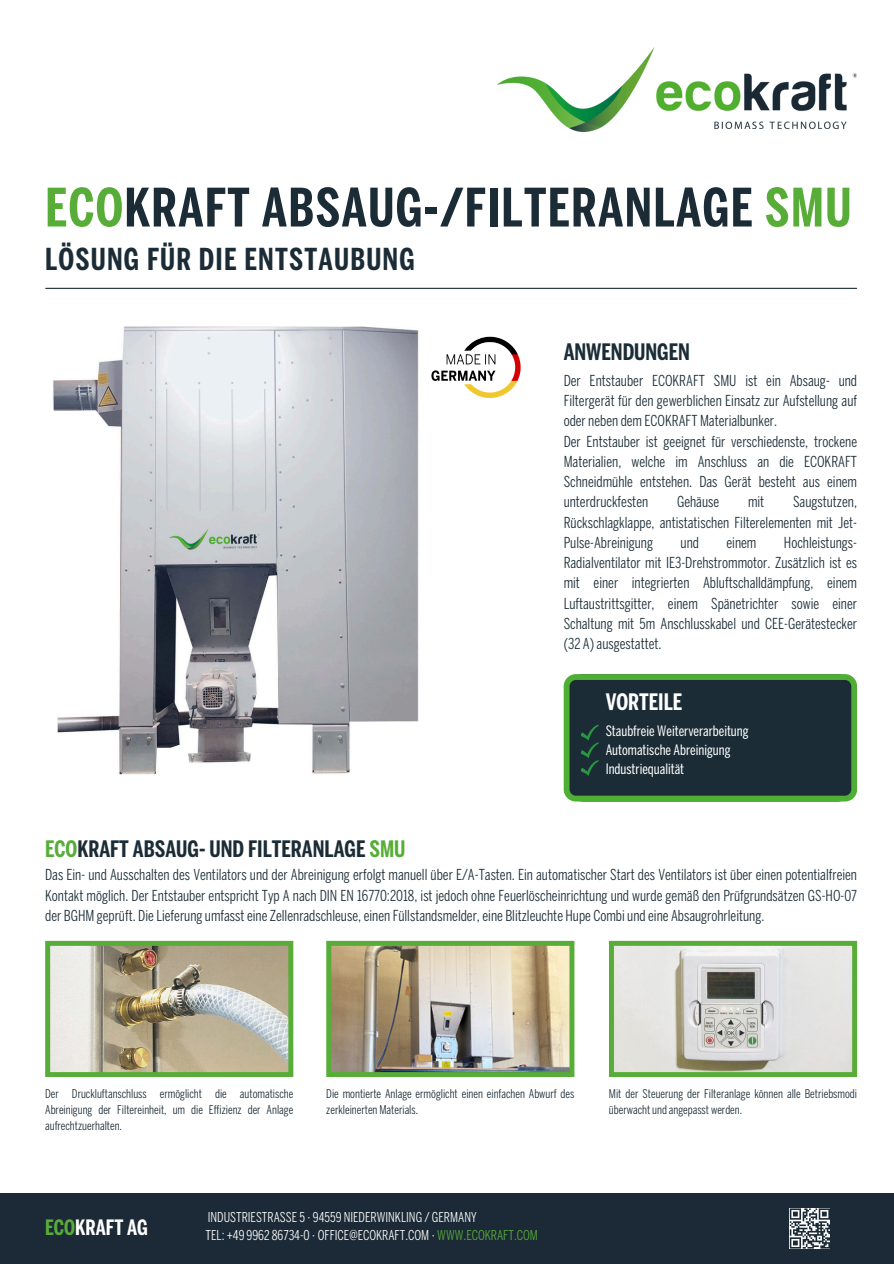
<style>
.page{position:relative;width:894px;height:1264px;background:#fff}
.page>*{position:absolute;margin:0;border:0;box-sizing:border-box;transform-origin:0 0}
.t1{font:700 52.5px "Benton Sans Comp";letter-spacing:.025em;color:#1b2c36}
.t2{font:700 30px "Benton Sans Comp";letter-spacing:.04em;color:#1b2c36}
.t3{font:700 22.5px "Benton Sans Comp";color:#1b2c36}
.t4{font:700 22.5px "Benton Sans Comp";color:#fff}
.t5{font:700 21px "Benton Sans Comp";color:#fff}
.t6{font:15px/20.2px "Benton Sans Comp";color:#1b2c36;text-align:justify}
.t7{font:14.25px/19.2px "Benton Sans Comp";color:#fff}
.t8{font:13.5px/18px "Benton Sans Comp";color:#fff}
.t9{font:12px/16px "Benton Sans Comp";color:#1b2c36}
.s1{color:#58ad38}
</style>
<div class="page">
<img style="left:497px;top:47px;width:359px;height:84px">
<hr style="left:46px;top:288px;width:810px;height:1px;background:#1b2c36">
<div style="left:0;top:1193px;width:893px;height:70px;background:#1b2a36"></div>
<img style="left:326px;top:940px;width:248px;height:137px">
<svg style="left:609px;top:940px;width:247px;height:137px;background:#c6cfbf"></svg>
<svg style="left:563px;top:674px;width:293px;height:127px;background:#223c36"></svg>
<svg style="left:45px;top:940px;width:248px;height:137px;background:#b2b396"></svg>
<img style="left:53px;top:326px;width:366px;height:449px">
<img style="left:431px;top:337px;width:90px;height:61px">
<svg style="left:789px;top:1208px;width:40px;height:40px"></svg>
<p class="t1" style="left:45px;top:188px;width:807px"><span class="s1">ECO</span>KRAFT ABSAUG-/FILTERANLAGE <span class="s1">SMU</span></p>
<p class="t2" style="left:45px;top:247px;width:371px">LÖSUNG FÜR DIE ENTSTAUBUNG</p>
<h3 class="t3" style="left:563px;top:343px;width:128px">ANWENDUNGEN</h3>
<h5 class="t6" style="left:563px;top:372px;width:295px;text-align:left">Der Entstauber ECOKRAFT SMU ist ein Absaug- und Filtergerät für den gewerblichen Einsatz zur Aufstellung auf oder neben dem ECOKRAFT Materialbunker.<br>Der Entstauber ist geeignet für verschiedenste, trockene Materialien, welche im Anschluss an die ECOKRAFT Schneidmühle entstehen. Das Gerät besteht aus einem unterdruckfesten</h5>
<h5 class="t6" style="left:563px;top:493px;width:295px;text-indent:229px">Saugstutzen, Rückschlagklappe, antistatischen Filterelementen mit Jet-Pulse-Abreinigung</h5>
<h5 class="t6" style="left:676px;top:493px;width:44px">Gehäuse</h5>
<h5 class="t6" style="left:747px;top:493px;width:18px">mit</h5>
<h5 class="t6" style="left:563px;top:534px;width:295px;text-indent:220px">Hochleistungs-Radialventilator mit IE3-Drehstrommotor. Zusätzlich ist es mit einer integrierten Abluftschalldämpfung, einem Luftaustrittsgitter, einem Spänetrichter sowie einer Schaltung mit 5m Anschlusskabel und CEE-Gerätestecker (32 A) ausgestattet.</h5>
<h5 class="t6" style="left:680px;top:534px;width:20px">und</h5>
<h5 class="t6" style="left:726px;top:534px;width:31px">einem</h5>
<p class="t4" style="left:605px;top:693px;width:78px">VORTEILE</p>
<p class="t7" style="left:605px;top:722px;width:144px">Staubfreie Weiterverarbeitung<br>Automatische Abreinigung</p>
<p class="t7" style="left:605px;top:760px;width:80px">Industriequalität</p>
<h3 class="t3" style="left:45px;top:840px;width:362px"><span class="s1">ECO</span>KRAFT ABSAUG- UND FILTERANLAGE <span class="s1">SMU</span></h3>
<h3 class="t6" style="left:45px;top:866px;width:813px">Das Ein- und Ausschalten des Ventilators und der Abreinigung erfolgt manuell über E/A-Tasten. Ein automatischer Start des Ventilators ist über einen potentialfreien Kontakt möglich. Der Entstauber entspricht Typ A nach DIN EN 16770:2018, ist jedoch ohne Feuerlöscheinrichtung und wurde gemäß den Prüfgrundsätzen GS-HO-07 der BGHM geprüft. Die Lieferung umfasst eine Zellenradschleuse, einen Füllstandsmelder, eine Blitzleuchte Hupe Combi und eine Absaugrohrleitung.</h3>
<p class="t9" style="left:45px;top:1086px;width:249px;text-align:justify">Der Druckluftanschluss ermöglicht die automatische Abreinigung der Filtereinheit, um die Effizienz der Anlage aufrechtzuerhalten.</p>
<h5 class="t9" style="left:326px;top:1086px;width:249px">Die montierte Anlage ermöglicht einen einfachen Abwurf des zerkleinerten Materials.</h5>
<p class="t9" style="left:608px;top:1086px;width:249px">Mit der Steuerung der Filteranlage können alle Betriebsmodi überwacht und angepasst werden.</p>
<h5 class="t5" style="left:45px;top:1219px;width:104px"><span class="s1">ECO</span>KRAFT AG</h5>
<p class="t8" style="left:205px;top:1209px;width:334px">INDUSTRIESTRASSE 5 · 94559 NIEDERWINKLING / GERMANY<br>TEL: +49 9962 86734-0 · OFFICE@ECOKRAFT.COM · <span class="s1">WWW.ECOKRAFT.COM</span></p>
</div>
